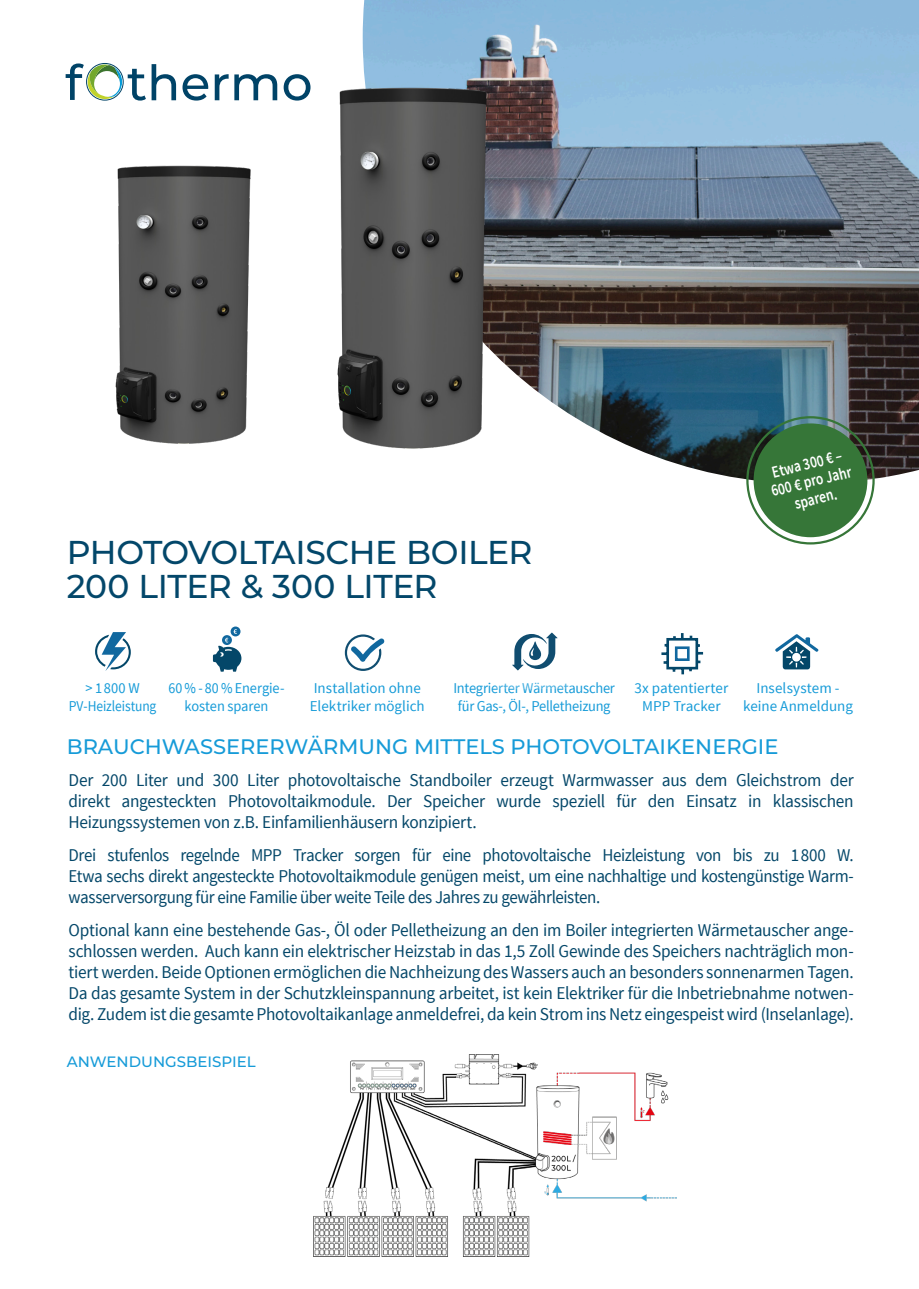
<style>
.page{position:relative;width:919px;height:1289px;background:#fff}
.page>*{position:absolute;margin:0;border:0;box-sizing:border-box;transform-origin:0 0}
.t1{font:500 33px/34.2px "Montserrat";letter-spacing:-.015em;color:#03476a}
.t2{font:500 21px "Montserrat";color:#169bd8}
.t3{font:18px/21px "Source Sans Pro";letter-spacing:-.02em;color:#044769;text-align:justify;scale:.96 1}
.t4{font:18px/21px "Source Sans Pro";letter-spacing:-.02em;color:#044769;text-align:justify;scale:.94 1}
.t5{font:600 16.8px/18px "Source Sans Pro";color:#fff;text-align:center;scale:.8 1}
.t6{font:15px/18px "Source Sans Pro";letter-spacing:-.005em;color:#169bd8;text-align:center}
.t7{font:15px/18px "Source Sans Pro";letter-spacing:-.005em;color:#169bd8;scale:.96 1}
.t8{font:15px/18px "Source Sans Pro";letter-spacing:-.005em;color:#169bd8;text-align:center;scale:.93 1}
.t9{font:500 15px "Montserrat";color:#169bd8}
</style>
<div class="page">
<img style="left:362px;top:0;width:556px;height:483px">
<img style="left:115px;top:165px;width:136px;height:279px">
<img style="left:337px;top:80px;width:169px;height:370px">
<div style="left:753px;top:423px;width:114px;height:114px;background:#367638;border-radius:50%"></div>
<div style="left:86px;top:63px;width:38px;height:38px;border:1px solid #004367;border-radius:50%"></div>
<svg style="left:66px;top:63px;width:56px;height:37px"></svg>
<svg style="left:128px;top:64px;width:48px;height:37px"></svg>
<svg style="left:182px;top:74px;width:26px;height:27px"></svg>
<svg style="left:215px;top:74px;width:13px;height:26px"></svg>
<svg style="left:234px;top:74px;width:43px;height:26px"></svg>
<svg style="left:283px;top:74px;width:27px;height:27px"></svg>
<svg style="left:661px;top:633px;width:42px;height:41px"></svg>
<div style="left:675px;top:646px;width:14px;height:15px;border:3px solid #11689f"></div>
<svg style="left:213px;top:626px;width:28px;height:45px"></svg>
<svg style="left:775px;top:634px;width:43px;height:35px"></svg>
<svg style="left:345px;top:634px;width:39px;height:37px"></svg>
<svg style="left:95px;top:632px;width:36px;height:39px"></svg>
<svg style="left:512px;top:632px;width:45px;height:38px"></svg>
<img style="left:313px;top:1054px;width:363px;height:202px">
<h1 class="t1" style="left:67px;top:533px;width:467px">PHOTOVOLTAISCHE BOILER<br>200 LITER &amp; 300 LITER</h1>
<p class="t5" style="left:765px;top:465px;width:104px;rotate:-14deg">Etwa 300 € –<br>600 € pro Jahr sparen.</p>
<p class="t7" style="left:69px;top:679px;width:93px;text-align:center">&gt; 1800 W<br>PV-Heizleistung</p>
<p class="t6" style="left:310px;top:679px;width:116px;text-align:left">Installation ohne<br>Elektriker möglich</p>
<p class="t7" style="left:453px;top:679px;width:170px">Integrierter Wärmetauscher für Gas-, Öl-, Pelletheizung</p>
<p class="t8" style="left:168px;top:679px;width:126px">60 % - 80 % Energie&shy;kosten sparen</p>
<p class="t6" style="left:743px;top:679px;width:111px">Inselsystem - keine Anmeldung</p>
<p class="t6" style="left:634px;top:679px;width:95px">3x patentierter<br>MPP Tracker</p>
<p class="t2" style="left:67px;top:732px;width:713px">BRAUCHWASSERERWÄRMUNG MITTELS PHOTOVOLTAIKENERGIE</p>
<p class="t3" style="left:69px;top:769px;width:819px">Der 200 Liter und 300 Liter photovoltaische Standboiler erzeugt Warmwasser aus dem Gleichstrom der direkt angesteckten Photovoltaikmodule. Der Speicher wurde speziell für den Einsatz in klassischen Heizungssystemen von z.B. Einfamilienhäusern konzipiert.</p>
<p class="t4" style="left:69px;top:844px;width:836px">Drei stufenlos regelnde MPP Tracker sorgen für eine photovoltaische Heizleistung von bis zu 1800 W.<br>Etwa sechs direkt angesteckte Photovoltaikmodule genügen meist, um eine nachhaltige und kostengünstige Warm&shy;wasserversorgung für eine Familie über weite Teile des Jahres zu gewährleisten.</p>
<p class="t3" style="left:69px;top:920px;width:819px">Optional kann eine bestehende Gas-, Öl oder Pelletheizung an den im Boiler integrierten Wärmetauscher ange&shy;schlossen werden. Auch kann ein elektrischer Heizstab in das 1,5 Zoll Gewinde des Speichers nachträglich mon&shy;tiert werden. Beide Optionen ermöglichen die Nachheizung des Wassers auch an besonders sonnenarmen Tagen.<br>Da das gesamte System in der Schutzkleinspannung arbeitet, ist kein Elektriker für die Inbetriebnahme notwen&shy;dig. Zudem ist die gesamte Photovoltaikanlage anmeldefrei, da kein Strom ins Netz eingespeist wird (Inselanlage).</p>
<p class="t9" style="left:67px;top:1051px;width:190px">ANWENDUNGSBEISPIEL</p>
</div>
